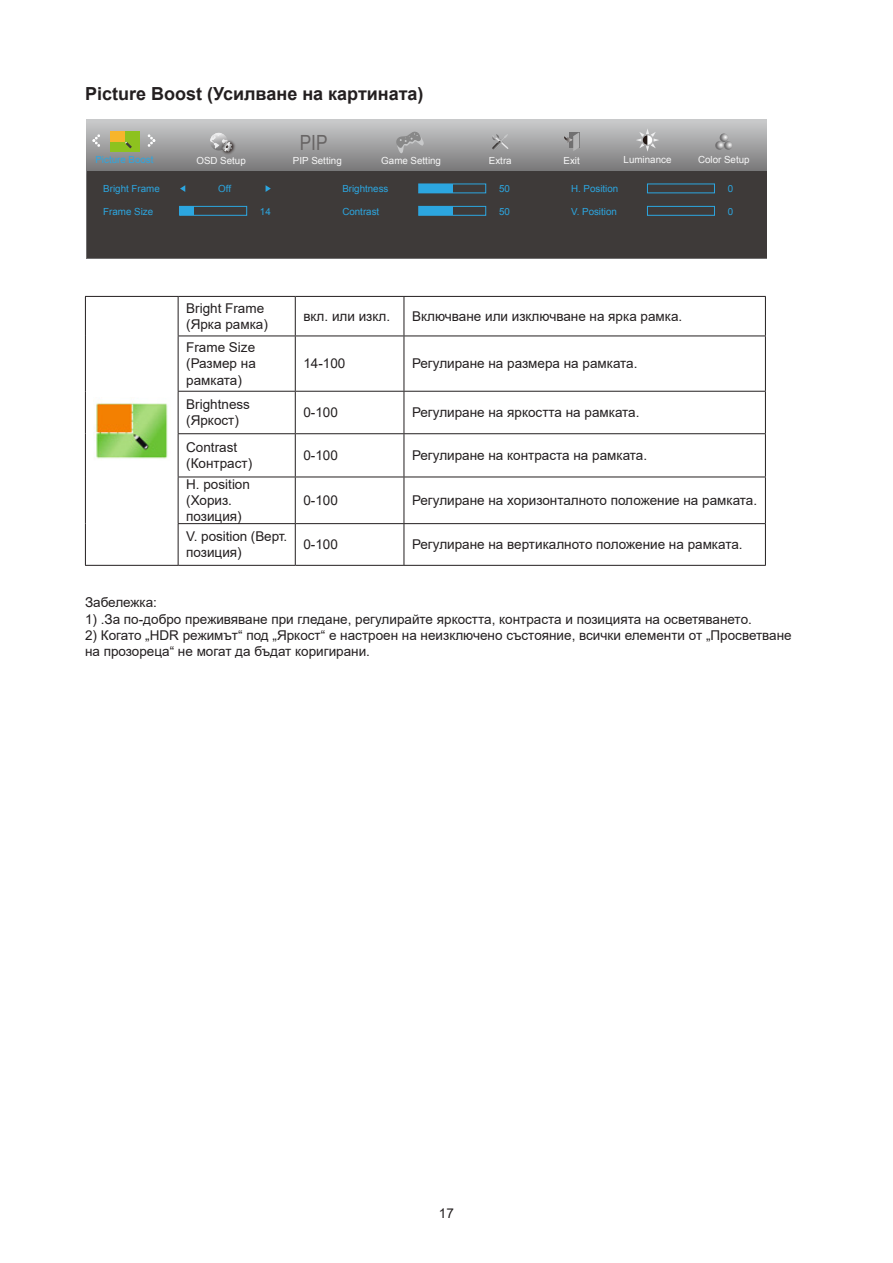
<style>
.page{position:relative;width:893px;height:1263px;background:#fff}
.page>*{position:absolute;margin:0;border:0;box-sizing:border-box;transform-origin:0 0}
.t1{font:20.85px "Arial Narrow";color:#686565}
.Heading_3{font:700 18px "Arial";color:#231f20}
.无间隔{font:13.5px/16.2px "Arial";color:#231f20}
.t2{font:9.75px "Arial";color:#2ca6e0}
.t3{font:9.75px "Arial";color:#f7f7f7}
</style>
<div class="page">
<svg style="left:87px;top:119px;width:679px;height:53px;background:#9f9fa0"></svg>
<div style="left:87px;top:172px;width:679px;height:86px;background:#3e3a39"></div>
<svg style="left:636px;top:128px;width:23px;height:24px"></svg>
<div style="left:419px;top:184px;width:34px;height:9px;background:#2ca6e0"></div>
<div style="left:418px;top:206px;width:68px;height:10px;border:1px solid #2ca6e0"></div>
<div style="left:419px;top:206px;width:34px;height:9px;background:#2ca6e0"></div>
<div style="left:647px;top:206px;width:68px;height:10px;border:1px solid #2ca6e0"></div>
<svg style="left:180px;top:185px;width:5px;height:7px"></svg>
<svg style="left:266px;top:185px;width:5px;height:7px"></svg>
<div style="left:179px;top:206px;width:68px;height:10px;border:1px solid #2ca6e0"></div>
<div style="left:180px;top:206px;width:14px;height:9px;background:#2ca6e0"></div>
<svg style="left:92px;top:134px;width:8px;height:13px"></svg>
<svg style="left:148px;top:134px;width:7px;height:13px"></svg>
<div style="left:110px;top:131px;width:29px;height:21px;background:#8dc21f"></div>
<div style="left:110px;top:131px;width:15px;height:10px;background:#f7b52c"></div>
<svg style="left:125px;top:142px;width:7px;height:6px"></svg>
<svg style="left:715px;top:133px;width:17px;height:17px"></svg>
<img style="left:219px;top:139px;width:18px;height:17px">
<svg style="left:210px;top:133px;width:22px;height:19px"></svg>
<svg style="left:564px;top:132px;width:15px;height:19px"></svg>
<svg style="left:492px;top:134px;width:18px;height:16px"></svg>
<svg style="left:396px;top:131px;width:28px;height:22px"></svg>
<hr style="left:85px;top:296px;width:93px;height:1px;background:#231f20">
<hr style="left:85px;top:297px;width:1px;height:39px;background:#231f20">
<hr style="left:178px;top:296px;width:117px;height:1px;background:#231f20">
<hr style="left:178px;top:297px;width:1px;height:39px;background:#231f20">
<hr style="left:295px;top:296px;width:109px;height:1px;background:#231f20">
<hr style="left:295px;top:297px;width:1px;height:39px;background:#231f20">
<hr style="left:404px;top:296px;width:362px;height:1px;background:#231f20">
<hr style="left:404px;top:297px;width:1px;height:39px;background:#231f20">
<hr style="left:765px;top:297px;width:1px;height:39px;background:#231f20">
<hr style="left:85px;top:336px;width:1px;height:55px;background:#231f20">
<hr style="left:178px;top:336px;width:117px;height:1px;background:#231f20">
<hr style="left:178px;top:336px;width:1px;height:55px;background:#231f20">
<hr style="left:295px;top:336px;width:109px;height:1px;background:#231f20">
<hr style="left:295px;top:336px;width:1px;height:55px;background:#231f20">
<hr style="left:404px;top:336px;width:362px;height:1px;background:#231f20">
<hr style="left:404px;top:336px;width:1px;height:55px;background:#231f20">
<hr style="left:765px;top:336px;width:1px;height:55px;background:#231f20">
<hr style="left:85px;top:391px;width:1px;height:43px;background:#231f20">
<hr style="left:178px;top:391px;width:117px;height:1px;background:#231f20">
<hr style="left:178px;top:392px;width:1px;height:41px;background:#231f20">
<hr style="left:295px;top:391px;width:109px;height:1px;background:#231f20">
<hr style="left:295px;top:392px;width:1px;height:41px;background:#231f20">
<hr style="left:404px;top:391px;width:362px;height:1px;background:#231f20">
<hr style="left:404px;top:392px;width:1px;height:41px;background:#231f20">
<hr style="left:765px;top:392px;width:1px;height:41px;background:#231f20">
<hr style="left:85px;top:434px;width:1px;height:43px;background:#231f20">
<hr style="left:178px;top:433px;width:117px;height:1px;background:#231f20">
<hr style="left:178px;top:434px;width:1px;height:43px;background:#231f20">
<hr style="left:295px;top:433px;width:109px;height:1px;background:#231f20">
<hr style="left:295px;top:434px;width:1px;height:43px;background:#231f20">
<hr style="left:404px;top:433px;width:362px;height:1px;background:#231f20">
<hr style="left:404px;top:434px;width:1px;height:43px;background:#231f20">
<hr style="left:765px;top:434px;width:1px;height:43px;background:#231f20">
<hr style="left:85px;top:477px;width:1px;height:47px;background:#231f20">
<hr style="left:178px;top:477px;width:117px;height:1px;background:#231f20">
<hr style="left:178px;top:477px;width:1px;height:46px;background:#231f20">
<hr style="left:295px;top:477px;width:109px;height:1px;background:#231f20">
<hr style="left:295px;top:477px;width:1px;height:46px;background:#231f20">
<hr style="left:404px;top:477px;width:362px;height:1px;background:#231f20">
<hr style="left:404px;top:477px;width:1px;height:46px;background:#231f20">
<hr style="left:765px;top:477px;width:1px;height:46px;background:#231f20">
<hr style="left:85px;top:524px;width:1px;height:41px;background:#231f20">
<hr style="left:178px;top:523px;width:117px;height:1px;background:#231f20">
<hr style="left:178px;top:524px;width:1px;height:41px;background:#231f20">
<hr style="left:295px;top:523px;width:109px;height:1px;background:#231f20">
<hr style="left:295px;top:524px;width:1px;height:41px;background:#231f20">
<hr style="left:404px;top:523px;width:362px;height:1px;background:#231f20">
<hr style="left:404px;top:524px;width:1px;height:41px;background:#231f20">
<hr style="left:765px;top:524px;width:1px;height:41px;background:#231f20">
<hr style="left:85px;top:565px;width:93px;height:1px;background:#231f20">
<hr style="left:178px;top:565px;width:117px;height:1px;background:#231f20">
<hr style="left:295px;top:565px;width:109px;height:1px;background:#231f20">
<hr style="left:404px;top:565px;width:362px;height:1px;background:#231f20">
<img style="left:94px;top:397px;width:74px;height:62px">
<p class="Heading_3" style="left:85px;top:81px;width:340px">Picture Boost (Усилване на картината)</p>
<p class="t1" style="left:300px;top:128px;width:29px">PIP</p>
<p class="t3" style="left:624px;top:153px;width:49px">Luminance</p>
<p class="t2" style="left:95px;top:153px;width:60px">Picture Boost</p>
<p class="t3" style="left:196px;top:154px;width:51px">OSD Setup</p>
<p class="t3" style="left:293px;top:154px;width:50px">PIP Setting</p>
<p class="t3" style="left:489px;top:154px;width:24px">Extra</p>
<p class="t3" style="left:563px;top:154px;width:18px">Exit</p>
<p class="t3" style="left:698px;top:153px;width:53px">Color Setup</p>
<p class="t3" style="left:381px;top:154px;width:61px">Game Setting</p>
<p class="t2" style="left:103px;top:182px;width:58px">Bright Frame</p>
<p class="t2" style="left:218px;top:182px;width:15px">Off</p>
<p class="t2" style="left:103px;top:205px;width:51px">Frame Size</p>
<p class="t2" style="left:260px;top:205px;width:12px">14</p>
<p class="t2" style="left:342px;top:182px;width:48px">Brightness</p>
<p class="t2" style="left:499px;top:182px;width:12px">50</p>
<p class="t2" style="left:342px;top:205px;width:38px">Contrast</p>
<p class="t2" style="left:499px;top:205px;width:12px">50</p>
<p class="t2" style="left:571px;top:182px;width:49px">H. Position</p>
<p class="t2" style="left:728px;top:182px;width:7px">0</p>
<p class="t2" style="left:571px;top:205px;width:47px">V. Position</p>
<p class="t2" style="left:728px;top:205px;width:7px">0</p>
<p class="无间隔" style="left:186px;top:300px;width:83px">Bright Frame (Ярка рамка)</p>
<p class="无间隔" style="left:303px;top:308px;width:88px">вкл. или изкл.</p>
<p class="无间隔" style="left:412px;top:308px;width:272px">Включване или изключване на ярка рамка.</p>
<p class="无间隔" style="left:186px;top:339px;width:71px;text-align:justify">Frame Size (Размер на рамката)</p>
<p class="无间隔" style="left:303px;top:355px;width:44px">14-100</p>
<p class="无间隔" style="left:412px;top:355px;width:227px">Регулиране на размера на рамката.</p>
<p class="无间隔" style="left:186px;top:396px;width:65px">Brightness (Яркост)</p>
<p class="无间隔" style="left:303px;top:404px;width:36px">0-100</p>
<p class="无间隔" style="left:412px;top:404px;width:229px">Регулиране на яркостта на рамката.</p>
<p class="无间隔" style="left:186px;top:439px;width:67px">Contrast (Контраст)</p>
<p class="无间隔" style="left:303px;top:447px;width:36px">0-100</p>
<p class="无间隔" style="left:412px;top:447px;width:237px">Регулиране на контраста на рамката.</p>
<p class="无间隔" style="left:186px;top:476px;width:65px">H. position (Хориз. позиция)</p>
<p class="无间隔" style="left:303px;top:492px;width:36px">0-100</p>
<p class="无间隔" style="left:412px;top:492px;width:347px">Регулиране на хоризонталното положение на рамката.</p>
<p class="无间隔" style="left:186px;top:528px;width:102px">V. position (Верт. позиция)</p>
<p class="无间隔" style="left:303px;top:536px;width:36px">0-100</p>
<p class="无间隔" style="left:412px;top:536px;width:332px">Регулиране на вертикалното положение на рамката.</p>
<p class="无间隔" style="left:85px;top:594px;width:74px">Забележка:</p>
<p class="无间隔" style="left:85px;top:611px;width:668px">1) .За по-добро преживяване при гледане, регулирайте яркостта, контраста и позицията на осветяването.</p>
<p class="无间隔" style="left:85px;top:627px;width:708px">2) Когато „HDR режимът“ под „Яркост“ е настроен на неизключено състояние, всички елементи от „Просветване на прозореца“ не могат да бъдат коригирани.</p>
<p class="无间隔" style="left:439px;top:1205px;width:17px">17</p>
</div>
